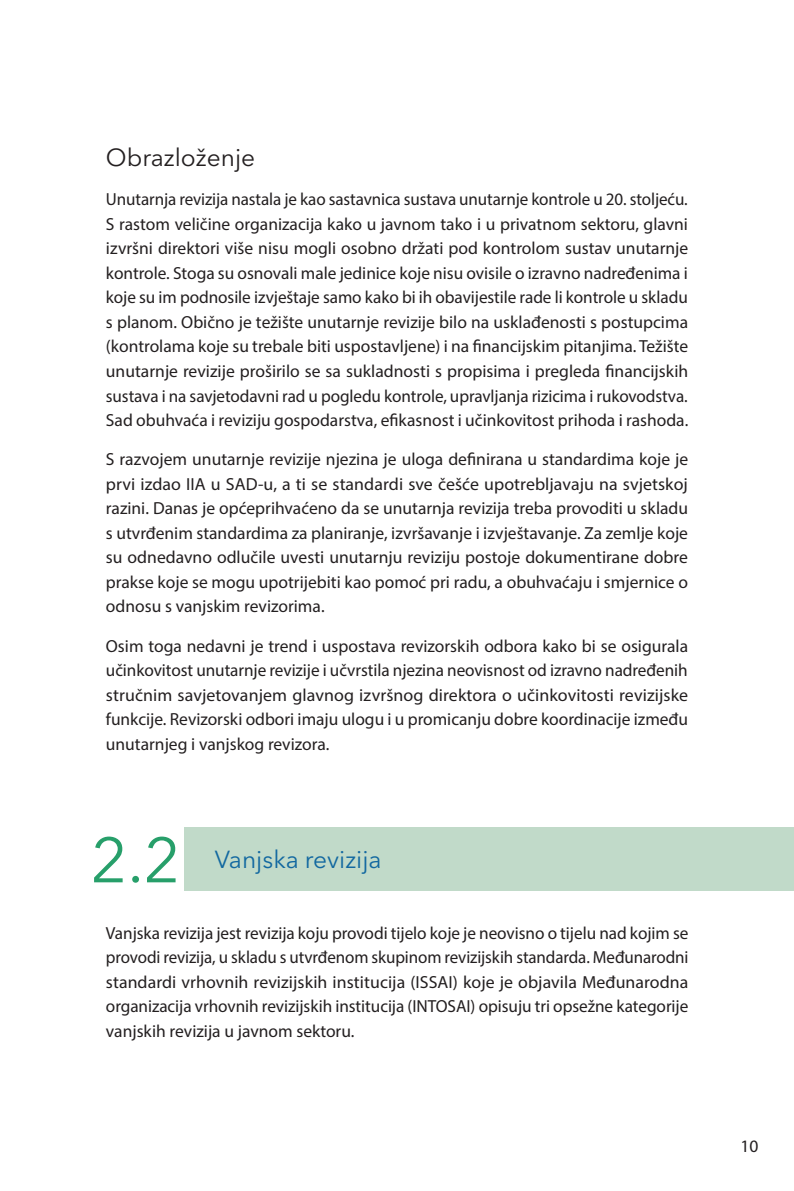
<style>
.page{position:relative;width:794px;height:1191px;background:#fff}
.page>*{position:absolute;margin:0;border:0;box-sizing:border-box;transform-origin:0 0}
.Numbers_lvl2{font:63px "Avenir Next Cyr";color:#279f6a}
.small_subtitle{font:24.5px "Avenir Next Cyr";color:#1268a0}
.header_lvl_3{font:24.5px "Avenir Next Cyr";color:#231f20}
.Body_text{font:17.5px/24.5px "Myriad Pro";color:#231f20;text-align:justify}
</style>
<div class="page">
<div style="left:185px;top:827px;width:609px;height:63px;background:#c1dac9"></div>
<p class="header_lvl_3" style="left:106px;top:143px;width:151px">Obrazloženje</p>
<p class="Body_text" style="left:106px;top:187px;width:584px">Unutarnja revizija nastala je kao sastavnica sustava unutarnje kontrole u 20. stoljeću.<br>S rastom veličine organizacija kako u javnom tako i u privatnom sektoru, glavni izvršni direktori više nisu mogli osobno držati pod kontrolom sustav unutarnje kontrole. Stoga su osnovali male jedinice koje nisu ovisile o izravno nadređenima i koje su im podnosile izvještaje samo kako bi ih obavijestile rade li kontrole u skladu s planom. Obično je težište unutarnje revizije bilo na usklađenosti s postupcima (kontrolama koje su trebale biti uspostavljene) i na financijskim pitanjima. Težište unutarnje revizije proširilo se sa sukladnosti s propisima i pregleda financijskih sustava i na savjetodavni rad u pogledu kontrole, upravljanja rizicima i rukovodstva.<br>Sad obuhvaća i reviziju gospodarstva, efikasnost i učinkovitost prihoda i rashoda.</p>
<p class="Body_text" style="left:106px;top:447px;width:584px">S razvojem unutarnje revizije njezina je uloga definirana u standardima koje je prvi izdao IIA u SAD-u, a ti se standardi sve češće upotrebljavaju na svjetskoj razini. Danas je općeprihvaćeno da se unutarnja revizija treba provoditi u skladu s utvrđenim standardima za planiranje, izvršavanje i izvještavanje. Za zemlje koje su odnedavno odlučile uvesti unutarnju reviziju postoje dokumentirane dobre prakse koje se mogu upotrijebiti kao pomoć pri radu, a obuhvaćaju i smjernice o odnosu s vanjskim revizorima.</p>
<p class="Body_text" style="left:106px;top:633px;width:584px">Osim toga nedavni je trend i uspostava revizorskih odbora kako bi se osigurala učinkovitost unutarnje revizije i učvrstila njezina neovisnost od izravno nadređenih stručnim savjetovanjem glavnog izvršnog direktora o učinkovitosti revizijske funkcije. Revizorski odbori imaju ulogu i u promicanju dobre koordinacije između unutarnjeg i vanjskog revizora.</p>
<p class="Numbers_lvl2" style="left:91px;top:823px;width:91px">2.2</p>
<p class="small_subtitle" style="left:215px;top:845px;width:168px">Vanjska revizija</p>
<p class="Body_text" style="left:106px;top:920px;width:584px">Vanjska revizija jest revizija koju provodi tijelo koje je neovisno o tijelu nad kojim se provodi revizija, u skladu s utvrđenom skupinom revizijskih standarda. Međunarodni standardi vrhovnih revizijskih institucija (ISSAI) koje je objavila Međunarodna organizacija vrhovnih revizijskih institucija (INTOSAI) opisuju tri opsežne kategorije vanjskih revizija u javnom sektoru.</p>
<p class="Body_text" style="left:740px;top:1133px;width:19px">10</p>
</div>
